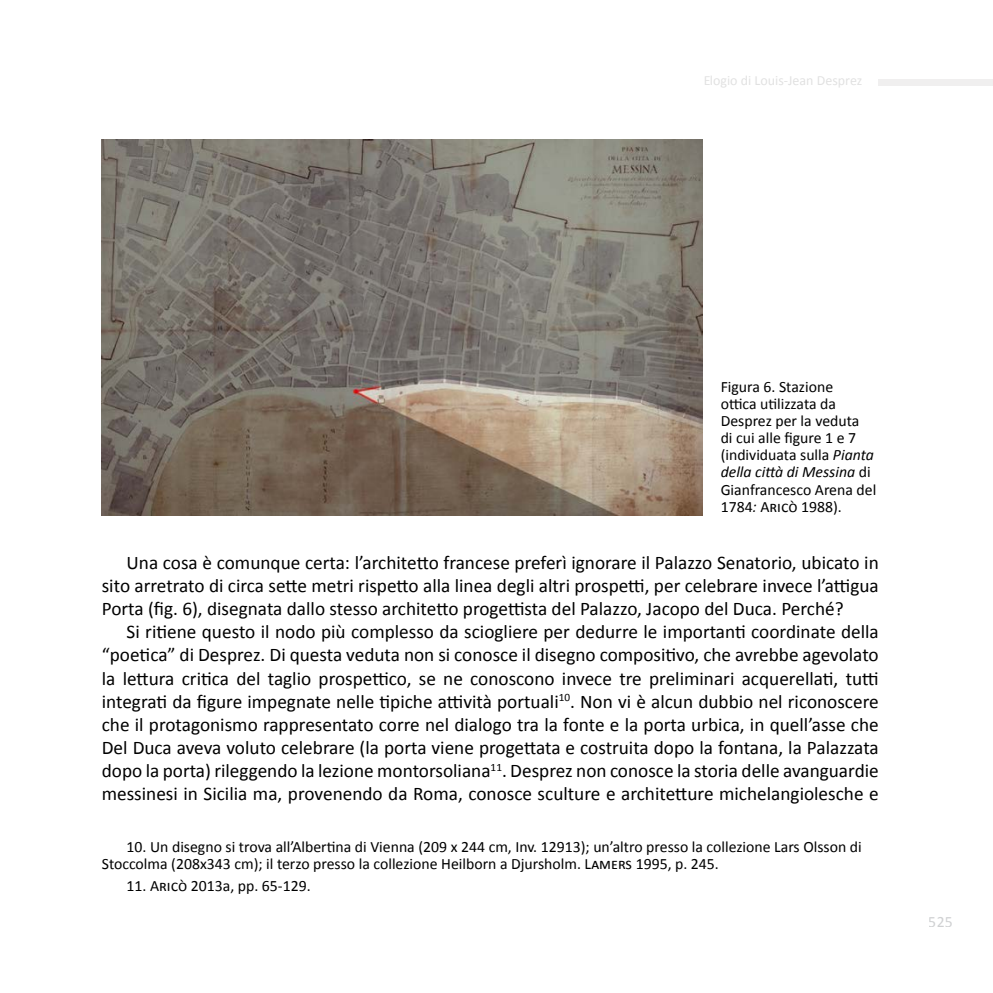
<style>
.page{position:relative;width:993px;height:993px;background:#fff}
.page>*{position:absolute;margin:0;border:0;box-sizing:border-box;transform-origin:0 0}
.t1{font:19.25px/23.1px "Calibri";color:#000;text-align:justify}
.t2{font:15.75px/17.2px "Calibri";color:#000}
.t3{font:15.75px "Calibri";color:#a9abae}
.t4{font:14px "Calibri";color:#c9c9c9}
.s1{font-style:italic}
</style>
<div class="page">
<div style="left:878px;top:79px;width:114px;height:6px;background:#f0efef"></div>
<img style="left:102px;top:139px;width:600px;height:376px">
<p class="t4" style="left:702px;top:71px;width:161px">Elogio di Louis-Jean Desprez</p>
<p class="t2" style="left:720px;top:377px;width:157px">Figura 6. Stazione<br>ottica utilizzata da<br>Desprez per la veduta<br>di cui alle figure 1 e 7 (individuata sulla <span class="s1">Pianta della città di Messina</span> di<br>Gianfrancesco Arena del<br>1784<span class="s1">:</span> Aricò 1988).</p>
<p class="t1" style="left:102px;top:550px;width:778px;text-indent:25px">Una cosa è comunque certa: l’architetto francese preferì ignorare il Palazzo Senatorio, ubicato in sito arretrato di circa sette metri rispetto alla linea degli altri prospetti, per celebrare invece l’attigua Porta (fig. 6), disegnata dallo stesso architetto progettista del Palazzo, Jacopo del Duca. Perché?</p>
<p class="t1" style="left:102px;top:619px;width:778px;text-indent:25px">Si ritiene questo il nodo più complesso da sciogliere per dedurre le importanti coordinate della “poetica” di Desprez. Di questa veduta non si conosce il disegno compositivo, che avrebbe agevolato la lettura critica del taglio prospettico, se ne conoscono invece tre preliminari acquerellati, tutti integrati da figure impegnate nelle tipiche attività portuali<sup>10</sup>. Non vi è alcun dubbio nel riconoscere che il protagonismo rappresentato corre nel dialogo tra la fonte e la porta urbica, in quell’asse che Del Duca aveva voluto celebrare (la porta viene progettata e costruita dopo la fontana, la Palazzata dopo la porta) rileggendo la lezione montorsoliana<sup>11</sup>. Desprez non conosce la storia delle avanguardie messinesi in Sicilia ma, provenendo da Roma, conosce sculture e architetture michelangiolesche e</p>
<p class="t2" style="left:102px;top:837px;width:761px;text-indent:25px">10. Un disegno si trova all’Albertina di Vienna (209 x 244 cm, Inv. 12913); un’altro presso la collezione Lars Olsson di<br>Stoccolma (208x343 cm); il terzo presso la collezione Heilborn a Djursholm. Lamers 1995, p. 245.</p>
<p class="t2" style="left:126px;top:876px;width:185px">11. Aricò 2013a, pp. 65-129.</p>
<p class="t3" style="left:928px;top:910px;width:25px">525</p>
</div>
